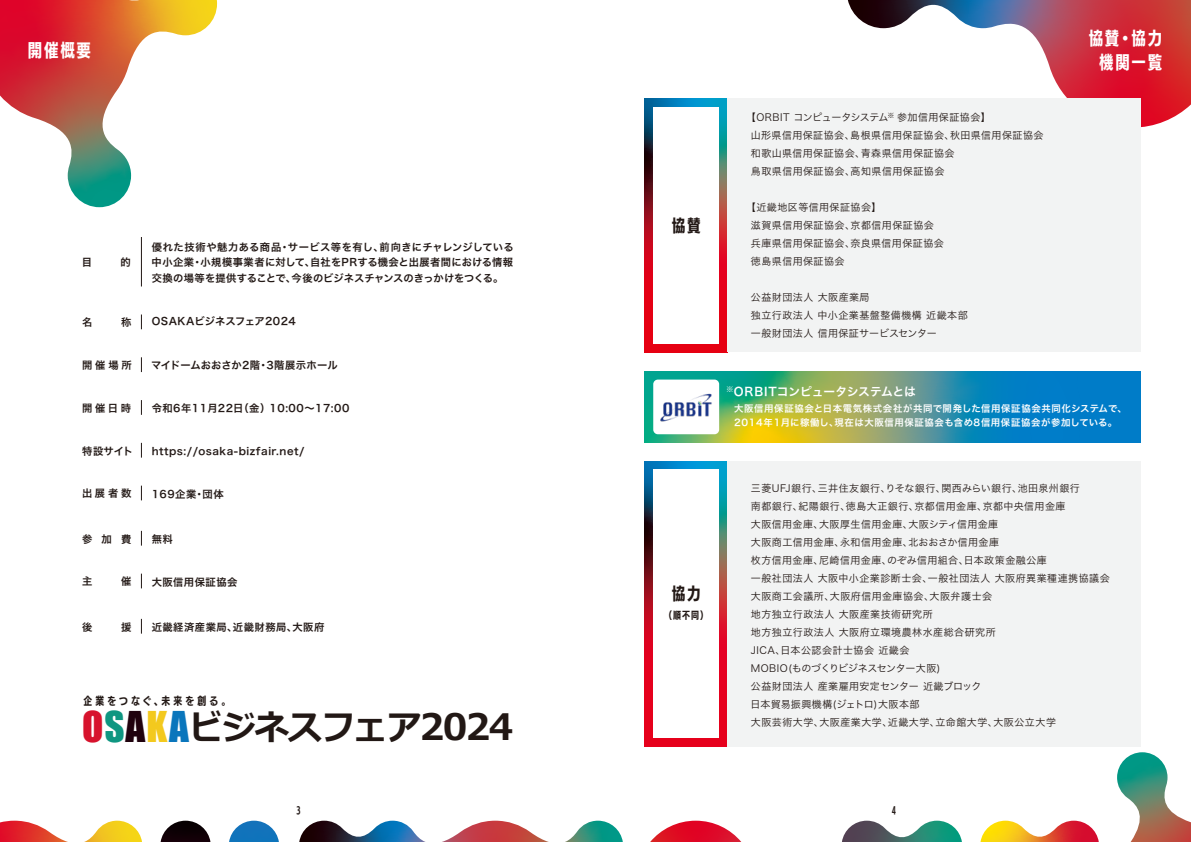
<style>
.page{position:relative;width:1191px;height:842px;background:#fff}
.page>*{position:absolute;margin:0;border:0;box-sizing:border-box;transform-origin:0 0}
.t1{font:700 34.6px "Meiryo";letter-spacing:-.045em;color:#221815}
.t2{font:18px/24px "UD Kakugo C80 Pro B";letter-spacing:.1em;color:#fff;text-align:center}
.t3{font:17px "UD Kakugo C80 Pro B";color:#221815}
.t4{font:11.8px "Hiragino Sans W6";color:#fff}
.t5{font:11px "UD Kakugo C80 Pro B";letter-spacing:.29em;color:#221815}
.t6{font:10.3px/15.5px "Hiragino Sans W6";letter-spacing:.05em;color:#221815;text-align:justify}
.t7{font:10.3px "Hiragino Sans W6";letter-spacing:.005em;color:#221815}
.t8{font:10.3px "Hiragino Sans W6";letter-spacing:.02em;color:#221815}
.t9{font:10px/18px "Hiragino Sans W3";letter-spacing:.05em;color:#221815}
.t10{font:10px "UD Kakugo C80 Pro B";color:#221815}
.t11{font:9.8px "UD Kakugo C60 Pro B";color:#221815}
.t12{font:9.4px/14px "Hiragino Sans W6";letter-spacing:.065em;color:#fff}
.s1{font-family:"Impact";font-weight:400;font-size:39px;color:#d7132d}
.s2{font-family:"Impact";font-weight:400;font-size:39px;color:#0f9681}
.s3{font-family:"Impact";font-weight:400;font-size:39px;color:#20020e}
.s4{font-family:"Impact";font-weight:400;font-size:39px;color:#f3c91e}
.s5{font-family:"Impact";font-weight:400;font-size:39px;color:#0a76bc}
.s6{font-size:36.4px}
</style>
<div class="page">
<svg style="left:0;top:0;width:217px;height:207px"></svg>
<svg style="left:848px;top:0;width:343px;height:128px"></svg>
<svg style="left:161px;top:821px;width:49px;height:21px"></svg>
<svg style="left:0;top:821px;width:142px;height:21px"></svg>
<svg style="left:229px;top:821px;width:50px;height:21px"></svg>
<svg style="left:299px;top:821px;width:324px;height:21px"></svg>
<svg style="left:980px;top:821px;width:118px;height:21px"></svg>
<svg style="left:1117px;top:752px;width:74px;height:90px"></svg>
<svg style="left:842px;top:821px;width:120px;height:21px"></svg>
<svg style="left:650px;top:821px;width:91px;height:21px"></svg>
<svg style="left:645px;top:372px;width:495px;height:70px;background:#49988e"></svg>
<svg style="left:645px;top:98px;width:82px;height:254px;background:#893245"></svg>
<div style="left:653px;top:107px;width:66px;height:237px;background:#fff"></div>
<svg style="left:645px;top:461px;width:82px;height:285px;background:#8e334b"></svg>
<div style="left:653px;top:470px;width:66px;height:268px;background:#fff"></div>
<div style="left:727px;top:98px;width:413px;height:254px;background:#f2f3f3"></div>
<div style="left:727px;top:461px;width:413px;height:285px;background:#f2f3f3"></div>
<hr style="left:141px;top:237px;width:1px;height:49px;background:#221815">
<svg style="left:141px;top:314px;width:1px;height:15px"></svg>
<svg style="left:141px;top:357px;width:1px;height:15px"></svg>
<svg style="left:141px;top:400px;width:1px;height:15px"></svg>
<svg style="left:141px;top:443px;width:1px;height:15px"></svg>
<svg style="left:141px;top:486px;width:1px;height:14px"></svg>
<svg style="left:141px;top:531px;width:1px;height:15px"></svg>
<svg style="left:141px;top:574px;width:1px;height:14px"></svg>
<svg style="left:141px;top:619px;width:1px;height:15px"></svg>
<div style="left:653px;top:380px;width:66px;height:54px;background:#fff;border-radius:5px"></div>
<img style="left:660px;top:393px;width:52px;height:29px">
<h2 class="t2" style="left:28px;top:38px;width:65px">開催概要</h2>
<h2 class="t2" style="left:1088px;top:26px;width:75px">協賛・協力機関一覧</h2>
<p class="t6" style="left:82px;top:254px;width:50px">目　的</p>
<p class="t6" style="left:152px;top:239px;width:363px">優れた技術や魅力ある商品・サービス等を有し、前向きにチャレンジしている中小企業・小規模事業者に対して、自社をPRする機会と出展者間における情報交換の場等を提供することで、今後のビジネスチャンスのきっかけをつくる。</p>
<p class="t6" style="left:82px;top:314px;width:51px">名　称</p>
<p class="t8" style="left:152px;top:312px;width:146px">OSAKAビジネスフェア2024</p>
<p class="t6" style="left:82px;top:357px;width:51px">開催場所</p>
<p class="t7" style="left:151px;top:356px;width:188px">マイドームおおさか2階・3階展示ホール</p>
<p class="t6" style="left:82px;top:400px;width:50px">開催日時</p>
<p class="t6" style="left:152px;top:400px;width:199px">令和6年11月22日（金）10:00～17:00</p>
<p class="t6" style="left:82px;top:442px;width:53px">特設サイト</p>
<p class="t6" style="left:152px;top:442px;width:154px">https://osaka-bizfair.net/</p>
<p class="t6" style="left:82px;top:485px;width:51px">出展者数</p>
<p class="t6" style="left:152px;top:486px;width:73px">169企業・団体</p>
<p class="t6" style="left:82px;top:530px;width:51px">参加費</p>
<p class="t6" style="left:152px;top:531px;width:23px">無料</p>
<p class="t6" style="left:82px;top:573px;width:51px">主　催</p>
<p class="t6" style="left:152px;top:574px;width:87px">大阪信用保証協会</p>
<p class="t6" style="left:82px;top:618px;width:51px">後　援</p>
<p class="t6" style="left:152px;top:619px;width:174px">近畿経済産業局、近畿財務局、大阪府</p>
<p class="t5" style="left:83px;top:692px;width:148px">企業をつなぐ、未来を創る。</p>
<h1 class="t1" style="left:82px;top:708px;width:433px"><span class="s1">O</span><span class="s2">S</span><span class="s3">A</span><span class="s4">K</span><span class="s5">A</span>ビジネスフェア<span class="s6">2024</span></h1>
<h3 class="t3" style="left:672px;top:212px;width:30px">協賛</h3>
<h3 class="t3" style="left:672px;top:581px;width:30px">協力</h3>
<p class="t10" style="left:664px;top:607px;width:45px">（順不同）</p>
<p class="t9" style="left:750px;top:107px;width:294px;text-indent:-5px">【ORBIT コンピュータシステム<sup>※</sup> 参加信用保証協会】<br>山形県信用保証協会、島根県信用保証協会、秋田県信用保証協会和歌山県信用保証協会、青森県信用保証協会<br>鳥取県信用保証協会、高知県信用保証協会</p>
<p class="t9" style="left:751px;top:197px;width:194px;text-indent:-5px">【近畿地区等信用保証協会】<br>滋賀県信用保証協会、京都信用保証協会兵庫県信用保証協会、奈良県信用保証協会徳島県信用保証協会</p>
<p class="t9" style="left:751px;top:287px;width:218px">公益財団法人 大阪産業局<br>独立行政法人 中小企業基盤整備機構 近畿本部一般財団法人 信用保証サービスセンター</p>
<p class="t4" style="left:726px;top:381px;width:191px"><sup>※</sup>ORBITコンピュータシステムとは</p>
<p class="t12" style="left:734px;top:401px;width:394px">大阪信用保証協会と日本電気株式会社が共同で開発した信用保証協会共同化システムで、<br>2014年1月に稼働し、現在は大阪信用保証協会も含め8信用保証協会が参加している。</p>
<p class="t9" style="left:750px;top:479px;width:361px">三菱UFJ銀行、三井住友銀行、りそな銀行、関西みらい銀行、池田泉州銀行<br>南都銀行、紀陽銀行、徳島大正銀行、京都信用金庫、京都中央信用金庫<br>大阪信用金庫、大阪厚生信用金庫、大阪シティ信用金庫<br>大阪商工信用金庫、永和信用金庫、北おおさか信用金庫<br>枚方信用金庫、尼崎信用金庫、のぞみ信用組合、日本政策金融公庫<br>一般社団法人 大阪中小企業診断士会、一般社団法人 大阪府異業種連携協議会大阪商工会議所、大阪府信用金庫協会、大阪弁護士会<br>地方独立行政法人 大阪産業技術研究所<br>地方独立行政法人 大阪府立環境農林水産総合研究所<br>JICA、日本公認会計士協会 近畿会<br>MOBIO(ものづくりビジネスセンター大阪)<br>公益財団法人 産業雇用安定センター 近畿ブロック<br>日本貿易振興機構(ジェトロ)大阪本部<br>大阪芸術大学、大阪産業大学、近畿大学、立命館大学、大阪公立大学</p>
<p class="t11" style="left:296px;top:803px;width:6px">3</p>
<p class="t11" style="left:891px;top:803px;width:6px">4</p>
</div>
